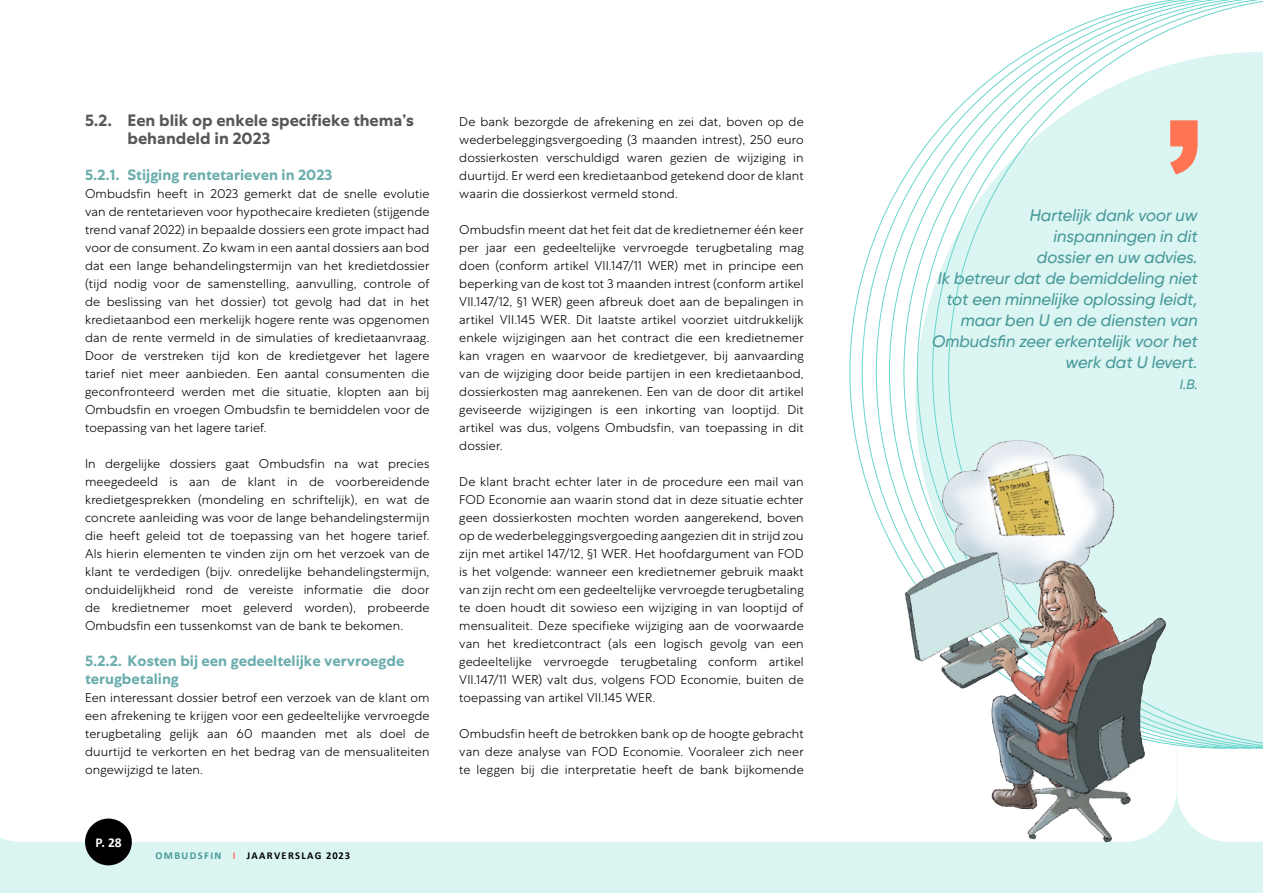
<style>
.page{position:relative;width:1263px;height:893px;background:#fff}
.page>*{position:absolute;margin:0;border:0;box-sizing:border-box;transform-origin:0 0}
.QUOTE{font:italic 500 16.5px/21px "Gilroy";color:#479899;text-align:right}
.INT1{font:700 16.5px/18px "Centra No 1";color:#575756}
.INT2{font:700 15px/18px "Centra No 1";color:#6cadad}
.t1{font:700 13.5px "Calibri";color:#fff}
.QUOTE-2{font:italic 500 13.5px "Gilroy";color:#479899}
.TXT{font:300 12.75px/18px "Centra No 1";letter-spacing:.01em;color:#000;text-align:justify}
.t2{font:700 10.5px "Calibri";letter-spacing:.13em;color:#000}
.s1{color:#479899}
.s2{color:#ff7554}
</style>
<div class="page">
<div style="left:0;top:742px;width:1263px;height:151px;background:#daf5f2"></div>
<div style="left:0;top:742px;width:1176px;height:100px;background:#fff"></div>
<svg style="left:1176px;top:749px;width:87px;height:93px;background:#fcfefd"></svg>
<div style="left:85px;top:819px;width:47px;height:46px;background:#000;border-radius:50%"></div>
<svg style="left:917px;top:137px;width:15px;height:307px"></svg>
<svg style="left:932px;top:118px;width:16px;height:326px"></svg>
<svg style="left:948px;top:0;width:315px;height:749px"></svg>
<img style="left:904px;top:444px;width:262px;height:398px">
<svg style="left:1170px;top:120px;width:27px;height:55px"></svg>
<p class="INT1" style="left:128px;top:112px;width:288px;text-indent:-43px">5.2. Een blik op enkele specifieke thema’s behandeld in 2023</p>
<p class="INT2" style="left:85px;top:166px;width:249px">5.2.1. Stijging rentetarieven in 2023</p>
<p class="TXT" style="left:85px;top:185px;width:346px">Ombudsfin heeft in 2023 gemerkt dat de snelle evolutie van de rentetarieven voor hypothecaire kredieten (stijgende trend vanaf 2022) in bepaalde dossiers een grote impact had voor de consument. Zo kwam in een aantal dossiers aan bod dat een lange behandelingstermijn van het kredietdossier (tijd nodig voor de samenstelling, aanvulling, controle of de beslissing van het dossier) tot gevolg had dat in het kredietaanbod een merkelijk hogere rente was opgenomen dan de rente vermeld in de simulaties of kredietaanvraag.<br>Door de verstreken tijd kon de kredietgever het lagere tarief niet meer aanbieden. Een aantal consumenten die geconfronteerd werden met die situatie, klopten aan bij Ombudsfin en vroegen Ombudsfin te bemiddelen voor de toepassing van het lagere tarief.</p>
<p class="TXT" style="left:85px;top:455px;width:346px">In dergelijke dossiers gaat Ombudsfin na wat precies meegedeeld is aan de klant in de voorbereidende kredietgesprekken (mondeling en schriftelijk), en wat de concrete aanleiding was voor de lange behandelingstermijn die heeft geleid tot de toepassing van het hogere tarief.<br>Als hierin elementen te vinden zijn om het verzoek van de klant te verdedigen (bijv. onredelijke behandelingstermijn, onduidelijkheid rond de vereiste informatie die door de kredietnemer moet geleverd worden), probeerde Ombudsfin een tussenkomst van de bank te bekomen.</p>
<p class="INT2" style="left:85px;top:652px;width:321px">5.2.2. Kosten bij een gedeeltelijke vervroegde terugbetaling</p>
<p class="TXT" style="left:85px;top:689px;width:346px">Een interessant dossier betrof een verzoek van de klant om een afrekening te krijgen voor een gedeeltelijke vervroegde terugbetaling gelijk aan 60 maanden met als doel de duurtijd te verkorten en het bedrag van de mensualiteiten ongewijzigd te laten.</p>
<p class="t1" style="left:95px;top:834px;width:28px">P. 28</p>
<p class="t2" style="left:155px;top:849px;width:196px"><span class="s1">OMBUDSFIN</span> <span class="s2">I</span> JAARVERSLAG 2023</p>
<p class="TXT" style="left:459px;top:113px;width:346px">De bank bezorgde de afrekening en zei dat, boven op de wederbeleggingsvergoeding (3 maanden intrest), 250 euro dossierkosten verschuldigd waren gezien de wijziging in duurtijd. Er werd een kredietaanbod getekend door de klant waarin die dossierkost vermeld stond.</p>
<p class="TXT" style="left:459px;top:221px;width:346px">Ombudsfin meent dat het feit dat de kredietnemer één keer per jaar een gedeeltelijke vervroegde terugbetaling mag doen (conform artikel VII.147/11 WER) met in principe een beperking van de kost tot 3 maanden intrest (conform artikel VII.147/12, §1 WER) geen afbreuk doet aan de bepalingen in artikel VII.145 WER. Dit laatste artikel voorziet uitdrukkelijk enkele wijzigingen aan het contract die een kredietnemer kan vragen en waarvoor de kredietgever, bij aanvaarding van de wijziging door beide partijen in een kredietaanbod, dossierkosten mag aanrekenen. Een van de door dit artikel geviseerde wijzigingen is een inkorting van looptijd. Dit artikel was dus, volgens Ombudsfin, van toepassing in dit dossier.</p>
<p class="TXT" style="left:459px;top:473px;width:346px">De klant bracht echter later in de procedure een mail van FOD Economie aan waarin stond dat in deze situatie echter geen dossierkosten mochten worden aangerekend, boven op de wederbeleggingsvergoeding aangezien dit in strijd zou zijn met artikel 147/12, §1 WER. Het hoofdargument van FOD is het volgende: wanneer een kredietnemer gebruik maakt van zijn recht om een gedeeltelijke vervroegde terugbetaling te doen houdt dit sowieso een wijziging in van looptijd of mensualiteit. Deze specifieke wijziging aan de voorwaarde van het kredietcontract (als een logisch gevolg van een gedeeltelijke vervroegde terugbetaling conform artikel VII.147/11 WER) valt dus, volgens FOD Economie, buiten de toepassing van artikel VII.145 WER.</p>
<p class="TXT" style="left:459px;top:725px;width:346px">Ombudsfin heeft de betrokken bank op de hoogte gebracht van deze analyse van FOD Economie. Vooraleer zich neer te leggen bij die interpretatie heeft de bank bijkomende</p>
<p class="QUOTE" style="left:1030px;top:204px;width:169px">Hartelijk dank voor uw inspanningen in dit dossier en uw advies.</p>
<p class="QUOTE" style="left:932px;top:267px;width:267px">Ik betreur dat de bemiddeling niet tot een minnelijke oplossing leidt, maar ben U en de diensten van<br>Ombudsfin zeer erkentelijk voor het werk dat U levert.</p>
<p class="QUOTE-2" style="left:1180px;top:376px;width:19px">I.B.</p>
</div>
